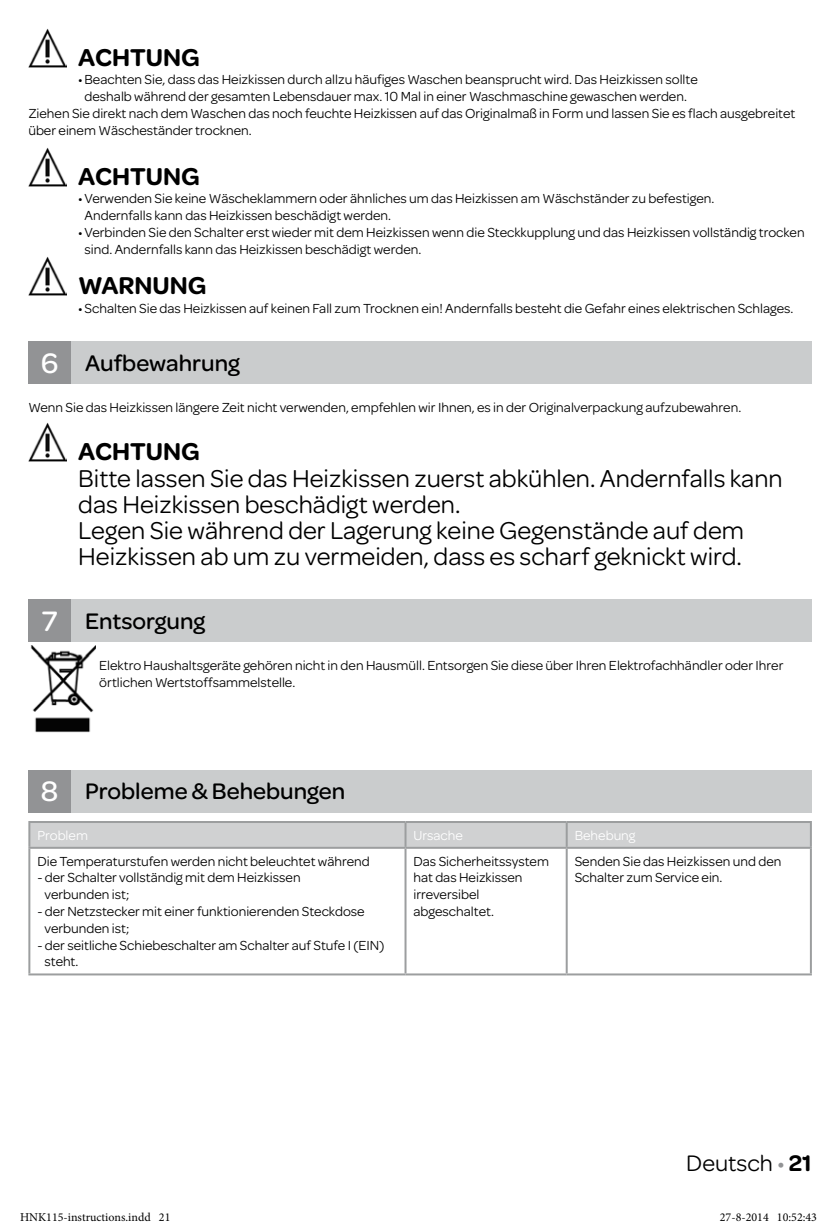
<style>
.page{position:relative;width:840px;height:1227px;background:#fff}
.page>*{position:absolute;margin:0;border:0;box-sizing:border-box;transform-origin:0 0}
.t1{font:26px/26px "Omnes";color:#000}
.t2{font:600 26px "Omnes";color:#000}
.t3{font:500 24px "Omnes";color:#000}
.t4{font:24px "Omnes";color:#000}
.t5{font:14px/16.8px "Omnes";color:#000}
.t6{font:14px "Omnes";color:#fff}
.t7{font:12px "Minion Pro";color:#000}
.s1{font-size:30px;color:#fff}
.s2{color:#929395}
.s3{font-weight:600}
</style>
<div class="page">
<img style="left:28px;top:28px;width:39px;height:39px">
<img style="left:28px;top:147px;width:39px;height:39px">
<div style="left:57px;top:342px;width:754px;height:42px;background:#cacccd"></div>
<div style="left:28px;top:342px;width:43px;height:42px;background:#929395"></div>
<img style="left:28px;top:422px;width:39px;height:39px">
<div style="left:57px;top:599px;width:754px;height:43px;background:#cacccd"></div>
<div style="left:28px;top:599px;width:43px;height:43px;background:#929395"></div>
<img style="left:30px;top:645px;width:65px;height:88px">
<div style="left:57px;top:770px;width:754px;height:42px;background:#cacccd"></div>
<div style="left:28px;top:770px;width:43px;height:42px;background:#929395"></div>
<div style="left:30px;top:823px;width:779px;height:24px;background:#d0d1d2"></div>
<hr style="left:28px;top:821px;width:377px;height:2px;background:#9c9e9f">
<hr style="left:28px;top:823px;width:2px;height:24px;background:#9c9e9f">
<hr style="left:405px;top:821px;width:161px;height:2px;background:#9c9e9f">
<hr style="left:404px;top:823px;width:2px;height:24px;background:#9c9e9f">
<hr style="left:566px;top:821px;width:245px;height:2px;background:#9c9e9f">
<hr style="left:565px;top:823px;width:2px;height:24px;background:#9c9e9f">
<hr style="left:809px;top:823px;width:2px;height:24px;background:#9c9e9f">
<hr style="left:28px;top:847px;width:377px;height:2px;background:#9c9e9f">
<hr style="left:28px;top:849px;width:2px;height:124px;background:#9c9e9f">
<hr style="left:405px;top:847px;width:161px;height:2px;background:#9c9e9f">
<hr style="left:404px;top:849px;width:2px;height:124px;background:#9c9e9f">
<hr style="left:566px;top:847px;width:245px;height:2px;background:#9c9e9f">
<hr style="left:565px;top:849px;width:2px;height:124px;background:#9c9e9f">
<hr style="left:809px;top:849px;width:2px;height:124px;background:#9c9e9f">
<hr style="left:28px;top:973px;width:377px;height:2px;background:#9c9e9f">
<hr style="left:405px;top:973px;width:161px;height:2px;background:#9c9e9f">
<hr style="left:566px;top:973px;width:245px;height:2px;background:#9c9e9f">
<img style="left:28px;top:257px;width:39px;height:38px">
<h1 class="t2" style="left:78px;top:39px;width:123px">ACHTUNG</h1>
<p class="t5" style="left:78px;top:70px;width:620px">• Beachten Sie, dass das Heizkissen durch allzu häufiges Waschen beansprucht wird. Das Heizkissen sollte</p>
<p class="t5" style="left:84px;top:87px;width:603px">deshalb während der gesamten Lebensdauer max. 10 Mal in einer Waschmaschine gewaschen werden.</p>
<p class="t5" style="left:28px;top:104px;width:768px">Ziehen Sie direkt nach dem Waschen das noch feuchte Heizkissen auf das Originalmaß in Form und lassen Sie es flach ausgebreitet</p>
<p class="t5" style="left:28px;top:121px;width:225px">über einem Wäscheständer trocknen.</p>
<h1 class="t2" style="left:78px;top:158px;width:123px">ACHTUNG</h1>
<p class="t5" style="left:84px;top:190px;width:631px;text-indent:-6px">• Verwenden Sie keine Wäscheklammern oder ähnliches um das Heizkissen am Wäschständer zu befestigen.<br>Andernfalls kann das Heizkissen beschädigt werden.</p>
<p class="t5" style="left:84px;top:223px;width:721px;text-indent:-6px">• Verbinden Sie den Schalter erst wieder mit dem Heizkissen wenn die Steckkupplung und das Heizkissen vollständig trocken sind. Andernfalls kann das Heizkissen beschädigt werden.</p>
<h1 class="t2" style="left:78px;top:267px;width:130px">WARNUNG</h1>
<p class="t5" style="left:78px;top:299px;width:716px">• Schalten Sie das Heizkissen auf keinen Fall zum Trocknen ein! Andernfalls besteht die Gefahr eines elektrischen Schlages.</p>
<h2 class="t3" style="left:41px;top:347px;width:200px"><span class="s1">6</span> Aufbewahrung</h2>
<p class="t5" style="left:28px;top:398px;width:714px">Wenn Sie das Heizkissen längere Zeit nicht verwenden, empfehlen wir Ihnen, es in der Originalverpackung aufzubewahren.</p>
<h1 class="t2" style="left:78px;top:433px;width:123px">ACHTUNG</h1>
<h1 class="t1" style="left:78px;top:464px;width:705px">Bitte lassen Sie das Heizkissen zuerst abkühlen. Andernfalls kann das Heizkissen beschädigt werden.<br>Legen Sie während der Lagerung keine Gegenstände auf dem Heizkissen ab um zu vermeiden, dass es scharf geknickt wird.</h1>
<h2 class="t3" style="left:42px;top:604px;width:165px"><span class="s1">7</span> Entsorgung</h2>
<p class="t5" style="left:99px;top:656px;width:685px">Elektro Haushaltsgeräte gehören nicht in den Hausmüll. Entsorgen Sie diese über Ihren Elektrofachhändler oder Ihrer örtlichen Wertstoffsammelstelle.</p>
<h2 class="t3" style="left:41px;top:775px;width:306px"><span class="s1">8</span> Probleme &amp; Behebungen</h2>
<p class="t6" style="left:37px;top:825px;width:52px">Problem</p>
<p class="t6" style="left:413px;top:825px;width:51px">Ursache</p>
<p class="t6" style="left:574px;top:825px;width:62px">Behebung</p>
<p class="t5" style="left:37px;top:851px;width:334px">Die Temperaturstufen werden nicht beleuchtet während</p>
<p class="t5" style="left:44px;top:868px;width:257px;text-indent:-7px">- der Schalter vollständig mit dem Heizkissen verbunden ist;</p>
<p class="t5" style="left:44px;top:902px;width:321px;text-indent:-7px">- der Netzstecker mit einer funktionierenden Steckdose verbunden ist;</p>
<p class="t5" style="left:44px;top:935px;width:341px;text-indent:-7px">- der seitliche Schiebeschalter am Schalter auf Stufe I (EIN) steht.</p>
<p class="t5" style="left:413px;top:851px;width:137px">Das Sicherheitssystem hat das Heizkissen irreversibel abgeschaltet.</p>
<p class="t5" style="left:574px;top:851px;width:208px">Senden Sie das Heizkissen und den<br>Schalter zum Service ein.</p>
<h2 class="t4" style="left:686px;top:1146px;width:127px">Deutsch <span class="s2">•</span> <span class="s3">21</span></h2>
<p class="t7" style="left:20px;top:1209px;width:152px">HNK115-instructions.indd 21</p>
<p class="t7" style="left:719px;top:1209px;width:99px">27-8-2014 10:52:43</p>
</div>
